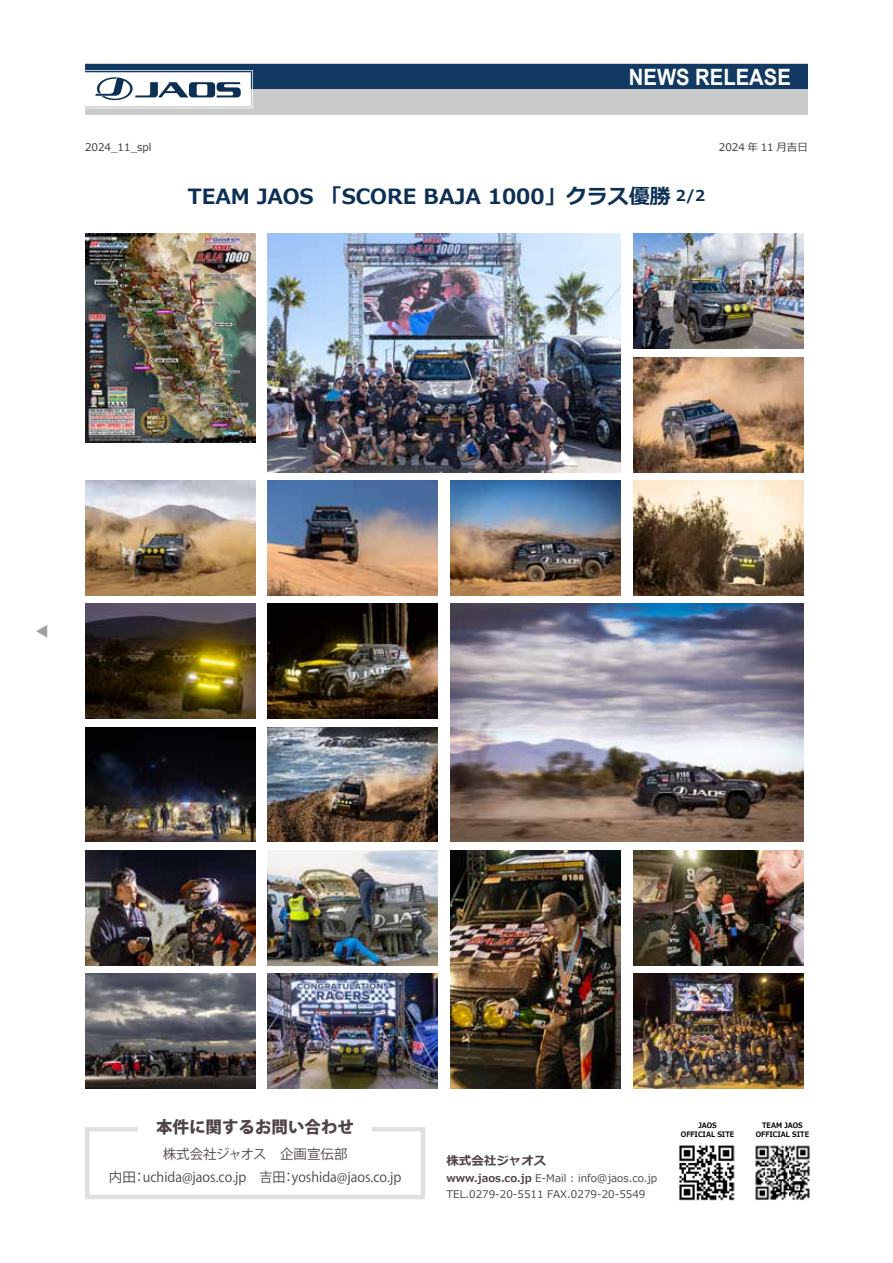
<style>
.page{position:relative;width:893px;height:1263px;background:#fff}
.page>*{position:absolute;margin:0;border:0;box-sizing:border-box;transform-origin:0 0}
.t1{font:700 22.5px "Arial";color:#fff;scale:.9 1}
.t2{font:700 21px "Meiryo";color:#0c2f54}
.t3{font:800 16.5px "Koz Go Pro";color:#4e4449}
.t4{font:700 15px "Meiryo";color:#0c2f54}
.t5{font:13.5px/23.7px "Koz Go Pro";color:#4e4449}
.t6{font:13.5px "Koz Go Pro";color:#4e4449;scale:.96 1}
.t7{font:13.5px "Koz Go Pro";color:#9fa0a0}
.t8{font:700 12px "Meiryo";color:#4e4449;scale:1.04 1}
.t9{font:10.5px/15.8px "Meiryo";color:#4e4449}
.t10{font:10.5px "Meiryo";color:#3e3a39}
.t11{font:700 7.5px/9px "Meiryo";color:#000;text-align:center;scale:.9 1}
.s1{font-weight:700}
</style>
<div class="page">
<svg style="left:85px;top:64px;width:723px;height:51px;background:#7e90a2"></svg>
<div style="left:85px;top:1127px;width:340px;height:72px;border:4px solid #e1dfe1"></div>
<div style="left:138px;top:1114px;width:234px;height:26px;background:#fff"></div>
<img style="left:679px;top:1145px;width:56px;height:56px">
<img style="left:755px;top:1145px;width:55px;height:55px">
<img style="left:634px;top:234px;width:170px;height:115px">
<img style="left:85px;top:480px;width:170px;height:115px">
<img style="left:634px;top:480px;width:170px;height:115px">
<img style="left:268px;top:727px;width:170px;height:115px">
<img style="left:268px;top:850px;width:170px;height:115px">
<img style="left:634px;top:850px;width:170px;height:115px">
<img style="left:634px;top:974px;width:170px;height:115px">
<img style="left:85px;top:974px;width:170px;height:115px">
<img style="left:268px;top:234px;width:353px;height:238px">
<img style="left:634px;top:357px;width:170px;height:115px">
<img style="left:451px;top:480px;width:170px;height:115px">
<img style="left:268px;top:604px;width:170px;height:115px">
<img style="left:85px;top:850px;width:170px;height:115px">
<img style="left:85px;top:727px;width:170px;height:115px">
<img style="left:451px;top:850px;width:170px;height:239px">
<img style="left:268px;top:480px;width:170px;height:115px">
<img style="left:85px;top:604px;width:170px;height:115px">
<img style="left:451px;top:604px;width:353px;height:238px">
<img style="left:268px;top:974px;width:170px;height:115px">
<img style="left:85px;top:234px;width:170px;height:209px">
<p class="t10" style="left:85px;top:140px;width:68px">2024_11_spl</p>
<h1 class="t1" style="left:629px;top:61px;width:182px">NEWS RELEASE</h1>
<h2 class="t2" style="left:188px;top:181px;width:484px">TEAM JAOS 「SCORE BAJA 1000」クラス優勝</h2>
<h3 class="t4" style="left:676px;top:185px;width:31px">2/2</h3>
<p class="t10" style="left:719px;top:140px;width:91px">2024 年 11 月吉日</p>
<p class="t7" style="left:34px;top:638px;width:15px;rotate:-90deg">▲</p>
<h3 class="t3" style="left:156px;top:1116px;width:200px">本件に関するお問い合わせ</h3>
<p class="t5" style="left:292px;top:1142px;width:111px;text-indent:-129px">株式会社ジャオス　企画宣伝部yoshida@jaos.co j p.</p>
<p class="t5" style="left:109px;top:1166px;width:28px">内田</p>
<p class="t6" style="left:143px;top:1168px;width:150px">uchida@jaos.co j p. 　吉田</p>
<p class="t5" style="left:133px;top:1166px;width:15px">：</p>
<p class="t6" style="left:282px;top:1168px;width:15px">：</p>
<p class="t8" style="left:446px;top:1153px;width:97px">株式会社ジャオス</p>
<p class="t9" style="left:446px;top:1171px;width:212px"><span class="s1">www.jaos.co.jp</span> E-Mail : info@jaos.co.jp<br>TEL.0279-20-5511 FAX.0279-20-5549</p>
<p class="t11" style="left:681px;top:1121px;width:61px">JAOS<br>OFFICIAL SITE</p>
<p class="t11" style="left:756px;top:1121px;width:61px">TEAM JAOS<br>OFFICIAL SITE</p>
</div>
